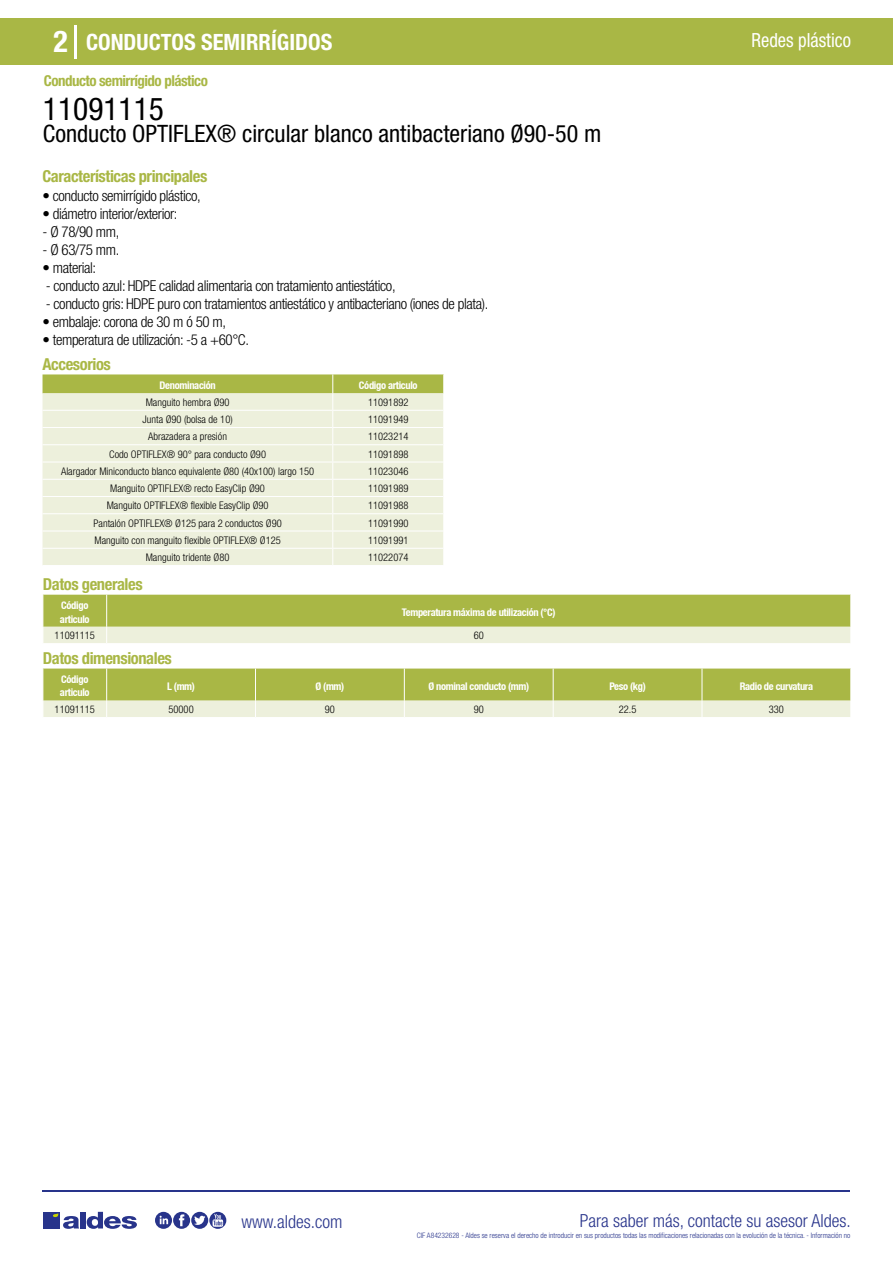
<style>
.page{position:relative;width:893px;height:1263px;background:#fff}
.page>*{position:absolute;margin:0;border:0;box-sizing:border-box;transform-origin:0 0}
.t1{font:condensed 31.5px "Helvetica Neue LT Std";color:#000}
.t2{font:700 condensed 30px "Helvetica Neue LT Std";color:#fff}
.t3{font:condensed 24px "Helvetica Neue LT Std";color:#000}
.t4{font:700 condensed 22.5px "Helvetica Neue LT Std";color:#fff}
.t5{font:condensed 19.5px "Helvetica Neue LT Std";color:#fff;scale:.95 1}
.t6{font:300 condensed 18px "Helvetica Neue";color:#28348b}
.t7{font:700 condensed 16.5px "Helvetica Neue LT Std";letter-spacing:-.025em;color:#a9b745}
.t8{font:300 condensed 15px "Helvetica Neue LT Std";letter-spacing:-.025em;color:#000}
.t9{font:700 condensed 15px "Helvetica Neue LT Std";letter-spacing:-.035em;color:#a9b745}
.t10{font:300 condensed 10.5px "Helvetica Neue";color:#000}
.t11{font:700 condensed 10.5px/13.5px "Helvetica Neue";letter-spacing:-.03em;color:#fff}
.t12{font:300 condensed 7.5px "Helvetica Neue";color:#28348b}
</style>
<div class="page">
<div style="left:0;top:18px;width:893px;height:46px;background:#a9b745"></div>
<hr style="left:74px;top:25px;width:2px;height:33px;background:#fff">
<hr style="left:43px;top:1190px;width:807px;height:1px;background:#28348b">
<svg style="left:155px;top:1212px;width:71px;height:17px"></svg>
<div style="left:43px;top:1212px;width:17px;height:16px;background:#28348b"></div>
<div style="left:80px;top:1212px;width:6px;height:16px;background:#28348b"></div>
<svg style="left:87px;top:1212px;width:50px;height:17px"></svg>
<svg style="left:53px;top:1213px;width:26px;height:16px"></svg>
<svg style="left:43px;top:374px;width:401px;height:191px;background:#e7ebcf"></svg>
<svg style="left:43px;top:595px;width:808px;height:48px;background:#c0ca79"></svg>
<svg style="left:43px;top:668px;width:808px;height:49px;background:#c1cb7b"></svg>
<h2 class="t2" style="left:54px;top:24px;width:16px">2</h2>
<h3 class="t4" style="left:86px;top:28px;width:248px">CONDUCTOS SEMIRRÍGIDOS</h3>
<h3 class="t5" style="left:751px;top:29px;width:106px">Redes plástico</h3>
<h3 class="t9" style="left:44px;top:71px;width:165px">Conducto semirrígido plástico</h3>
<h1 class="t1" style="left:43px;top:91px;width:122px">11091115</h1>
<h3 class="t3" style="left:43px;top:120px;width:560px">Conducto OPTIFLEX® circular blanco antibacteriano Ø90-50 m</h3>
<h3 class="t7" style="left:43px;top:166px;width:166px">Características principales</h3>
<h3 class="t8" style="left:43px;top:187px;width:160px">• conducto semirrígido plástico,</h3>
<h3 class="t8" style="left:43px;top:205px;width:136px">• diámetro interior/exterior:</h3>
<h3 class="t8" style="left:43px;top:223px;width:78px">- Ø 78/90 mm,</h3>
<h3 class="t8" style="left:43px;top:241px;width:78px">- Ø 63/75 mm.</h3>
<h3 class="t8" style="left:43px;top:259px;width:55px">• material:</h3>
<h3 class="t8" style="left:46px;top:277px;width:351px">- conducto azul: HDPE calidad alimentaria con tratamiento antiestático,</h3>
<h3 class="t8" style="left:46px;top:295px;width:444px">- conducto gris: HDPE puro con tratamientos antiestático y antibacteriano (iones de plata).</h3>
<h3 class="t8" style="left:43px;top:313px;width:185px">• embalaje: corona de 30 m ó 50 m,</h3>
<h3 class="t8" style="left:43px;top:331px;width:208px">• temperatura de utilización: -5 a +60°C.</h3>
<h3 class="t7" style="left:43px;top:354px;width:70px">Accesorios</h3>
<p class="t11" style="left:160px;top:378px;width:58px">Denominación</p>
<p class="t11" style="left:359px;top:378px;width:60px">Código articulo</p>
<p class="t10" style="left:146px;top:396px;width:85px">Manguito hembra Ø90</p>
<p class="t10" style="left:368px;top:396px;width:42px">11091892</p>
<p class="t10" style="left:143px;top:413px;width:92px">Junta Ø90 (bolsa de 10)</p>
<p class="t10" style="left:368px;top:413px;width:42px">11091949</p>
<p class="t10" style="left:148px;top:431px;width:80px">Abrazadera a presión</p>
<p class="t10" style="left:368px;top:431px;width:42px">11023214</p>
<p class="t10" style="left:109px;top:448px;width:158px">Codo OPTIFLEX® 90° para conducto Ø90</p>
<p class="t10" style="left:368px;top:448px;width:42px">11091898</p>
<p class="t10" style="left:61px;top:465px;width:255px">Alargador Miniconducto blanco equivalente Ø80 (40x100) largo 150</p>
<p class="t10" style="left:368px;top:465px;width:42px">11023046</p>
<p class="t10" style="left:110px;top:482px;width:156px">Manguito OPTIFLEX® recto EasyClip Ø90</p>
<p class="t10" style="left:368px;top:482px;width:42px">11091989</p>
<p class="t10" style="left:107px;top:500px;width:163px">Manguito OPTIFLEX® flexible EasyClip Ø90</p>
<p class="t10" style="left:368px;top:500px;width:42px">11091988</p>
<p class="t10" style="left:94px;top:517px;width:190px">Pantalón OPTIFLEX® Ø125 para 2 conductos Ø90</p>
<p class="t10" style="left:368px;top:517px;width:42px">11091990</p>
<p class="t10" style="left:94px;top:534px;width:188px">Manguito con manguito flexible OPTIFLEX® Ø125</p>
<p class="t10" style="left:368px;top:534px;width:42px">11091991</p>
<p class="t10" style="left:146px;top:551px;width:85px">Manguito tridente Ø80</p>
<p class="t10" style="left:368px;top:551px;width:42px">11022074</p>
<h3 class="t7" style="left:43px;top:574px;width:101px">Datos generales</h3>
<p class="t11" style="left:60px;top:598px;width:31px">Código articulo</p>
<p class="t11" style="left:402px;top:605px;width:155px">Temperatura máxima de utilización (°C)</p>
<p class="t10" style="left:55px;top:629px;width:42px">11091115</p>
<p class="t10" style="left:474px;top:629px;width:12px">60</p>
<h3 class="t7" style="left:43px;top:648px;width:130px">Datos dimensionales</h3>
<p class="t11" style="left:60px;top:672px;width:31px">Código articulo</p>
<p class="t11" style="left:167px;top:679px;width:29px">L (mm)</p>
<p class="t11" style="left:315px;top:679px;width:30px">Ø (mm)</p>
<p class="t11" style="left:428px;top:679px;width:102px">Ø nominal conducto (mm)</p>
<p class="t11" style="left:609px;top:679px;width:38px">Peso (kg)</p>
<p class="t11" style="left:740px;top:679px;width:75px">Radio de curvatura</p>
<p class="t10" style="left:55px;top:703px;width:42px">11091115</p>
<p class="t10" style="left:169px;top:703px;width:27px">50000</p>
<p class="t10" style="left:325px;top:703px;width:12px">90</p>
<p class="t10" style="left:474px;top:703px;width:12px">90</p>
<p class="t10" style="left:619px;top:703px;width:19px">22.5</p>
<p class="t10" style="left:769px;top:703px;width:17px">330</p>
<h3 class="t6" style="left:241px;top:1211px;width:102px">www.aldes.com</h3>
<h3 class="t6" style="left:580px;top:1211px;width:272px">Para saber más, contacte su asesor Aldes.</h3>
<p class="t12" style="left:417px;top:1230px;width:435px">CIF A84232628 - Aldes se reserva el derecho de introducir en sus productos todas las modificaciones relacionadas con la evolución de la técnica. - Información no</p>
</div>
